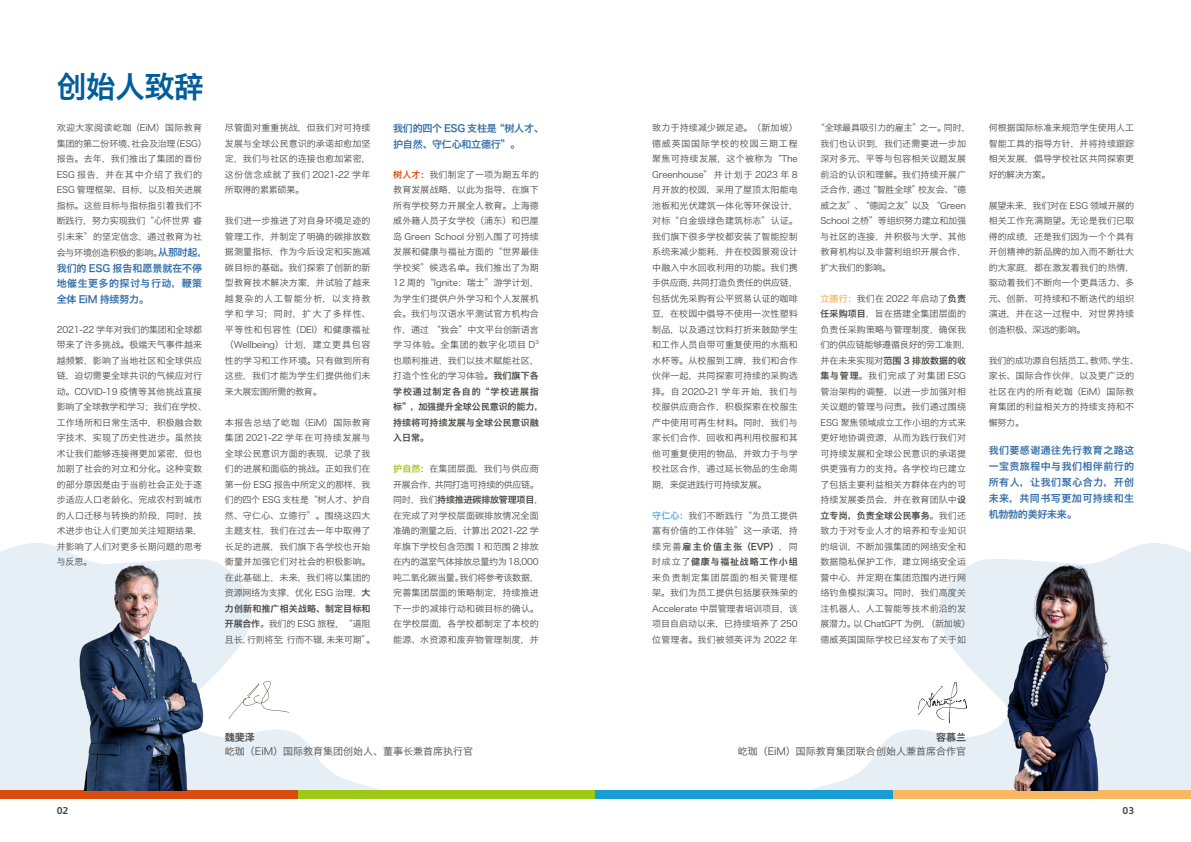
<style>
.page{position:relative;width:1191px;height:842px;background:#fff}
.page>*{position:absolute;margin:0;border:0;box-sizing:border-box;transform-origin:0 0}
.t1{font:30px "Hiragino Sans GB W6";letter-spacing:-.025em;color:#005d9c}
.t2{font:10px/16px "Hiragino Sans GB W6";letter-spacing:.04em;color:#356fa8;text-align:justify}
.t3{font:10px "Hiragino Sans GB W3";color:#4c4948}
.t4{font:10px/15.5px "Hiragino Sans GB W6";letter-spacing:-.025em;color:#356fa8}
.t5{font:10px "Hiragino Sans GB W6";color:#4c4948}
.t6{font:10px "Alibaba Pu Hui Ti 2 85 Bold";color:#4c4948}
.t7{font:9px/15.5px "Hiragino Sans GB W3";letter-spacing:.015em;color:#4c4948;text-align:justify}
.t8{font:9px/15.5px "Hiragino Sans GB W6";letter-spacing:.015em;color:#4c4948}
.t9{font:9px/15.5px "Hiragino Sans GB W3";letter-spacing:-.025em;color:#4c4948}
.t10{font:9px/15.5px "Hiragino Sans GB W3";letter-spacing:-.04em;color:#4c4948}
.t11{font:9px/15.5px "Hiragino Sans GB W6";letter-spacing:.085em;color:#4c4948}
.t12{font:9px "Hiragino Sans GB W6";letter-spacing:-.02em;color:#4c4948}
.t13{font:5.2px "Hiragino Sans GB W3";color:#4c4948}
.s1{font-family:"Hiragino Sans GB W6";font-size:10px;color:#356fa8}
.s2{font-family:"Hiragino Sans GB W6"}
.s3{font-family:"Hiragino Sans GB W6";color:#dc4c11}
.s4{font-family:"Hiragino Sans GB W6";color:#9dc814}
.s5{font-family:"Hiragino Sans GB W3"}
.s6{font-family:"Hiragino Sans GB W6";color:#59abda}
.s7{font-family:"Hiragino Sans GB W6";color:#f8b862}
</style>
<div class="page">
<svg style="left:0;top:543px;width:379px;height:247px"></svg>
<svg style="left:812px;top:543px;width:379px;height:247px"></svg>
<div style="left:0;top:790px;width:298px;height:8px;background:#dc4c11"></div>
<div style="left:298px;top:790px;width:297px;height:8px;background:#9dc814"></div>
<div style="left:595px;top:790px;width:298px;height:8px;background:#199ed4"></div>
<div style="left:893px;top:790px;width:298px;height:8px;background:#f8b862"></div>
<img style="left:58px;top:557px;width:156px;height:234px">
<img style="left:978px;top:557px;width:156px;height:234px">
<img style="left:225px;top:674px;width:69px;height:49px">
<img style="left:918px;top:682px;width:48px;height:41px">
<h1 class="t1" style="left:57px;top:67px;width:148px">创始人致辞</h1>
<p class="t7" style="left:57px;top:120px;width:152px;text-align:left">欢迎大家阅读屹珈（EiM）国际教育集团的第二份环境、社会及治理（ESG）报告。去年，我们推出了集团的首份<br>ESG 报告，并在其中介绍了我们的<br>ESG 管理框架、目标，以及相关进展指标。这些目标与指标指引着我们不断践行，努力实现我们“心怀世界 睿引未来”的坚定信念，通过教育为社会与环境创造积极的影响。<span class="s1">从那时起，</span></p>
<p class="t2" style="left:57px;top:260px;width:147px;line-height:15.5px">我们的 ESG 报告和愿景就在不停地催生更多的探讨与行动，鞭策全体 EiM 持续努力。</p>
<p class="t7" style="left:57px;top:321px;width:152px;text-align:left">2021-22 学年对我们的集团和全球都带来了许多挑战。极端天气事件越来越频繁，影响了当地社区和全球供应链，迫切需要全球共识的气候应对行动。COVID-19 疫情等其他挑战直接影响了全球教学和学习；我们在学校、工作场所和日常生活中，积极融合数字技术，实现了历史性进步。虽然技术让我们能够连接得更加紧密，但也加剧了社会的对立和分化。这种变数的部分原因是由于当前社会正处于逐步适应人口老龄化、完成农村到城市的人口迁移与转换的阶段，同时，技术进步也让人们更加关注短期结果，并影响了人们对更多长期问题的思考与反思。</p>
<p class="t7" style="left:225px;top:120px;width:147px">尽管面对重重挑战，但我们对可持续发展与全球公民意识的承诺却愈加坚定，我们与社区的连接也愈加紧密，这份信念成就了我们 2021-22 学年所取得的累累硕果。</p>
<p class="t7" style="left:225px;top:213px;width:147px">我们进一步推进了对自身环境足迹的管理工作，并制定了明确的碳排放数据测量指标，作为今后设定和实施减碳目标的基础。我们探索了创新的新型教育技术解决方案，并试验了越来越复杂的人工智能分析，以支持教学和学习；同时，扩大了多样性、平等性和包容性（DEI）和健康福祉（Wellbeing）计划，建立更具包容性的学习和工作环境。只有做到所有这些，我们才能为学生们提供他们未来大展宏图所需的教育。</p>
<p class="t7" style="left:225px;top:414px;width:147px">本报告总结了屹珈（EiM）国际教育集团 2021-22 学年在可持续发展与全球公民意识方面的表现，记录了我们的进展和面临的挑战。正如我们在第一份 ESG 报告中所定义的那样，我们的四个 ESG 支柱是“树人才、护自然、守仁心、立德行”。围绕这四大主题支柱，我们在过去一年中取得了长足的进展，我们旗下各学校也开始衡量并加强它们对社会的积极影响。在此基础上，未来，我们将以集团的资源网络为支撑，优化 ESG 治理，<span class="s2">大</span></p>
<p class="t8" style="left:225px;top:600px;width:147px">力创新和推广相关战略、制定目标和</p>
<p class="t9" style="left:225px;top:616px;width:152px"><span class="s2">开展合作</span>。我们的 ESG 旅程，“道阻且长，行则将至；行而不辍，未来可期”。</p>
<p class="t4" style="left:393px;top:120px;width:152px">我们的四个 ESG 支柱是“树人才、护自然、守仁心和立德行”。</p>
<p class="t7" style="left:393px;top:166px;width:147px"><span class="s3">树人才：</span>我们制定了一项为期五年的教育发展战略，以此为指导，在旗下所有学校努力开展全人教育。上海德威外籍人员子女学校（浦东）和巴厘岛 Green School 分别入围了可持续发展和健康与福祉方面的“世界最佳学校奖”候选名单。我们推出了为期12 周的“Ignite：瑞士”游学计划，为学生们提供户外学习和个人发展机会。我们与汉语水平测试官方机构合作，通过 “我会”中文平台创新语言学习体验。全集团的数字化项目 D</p>
<p class="t13" style="left:535px;top:339px;width:5px">3</p>
<p class="t7" style="left:393px;top:352px;width:147px">也顺利推进，我们以技术赋能社区，打造个性化的学习体验。<span class="s2">我们旗下各</span></p>
<p class="t8" style="left:393px;top:383px;width:152px">学校通过制定各自的“学校进展指标”，加强提升全球公民意识的能力，持续将可持续发展与全球公民意识融入日常。</p>
<p class="t10" style="left:393px;top:461px;width:147px"><span class="s4">护自然：</span>在集团层面，我们与供应商开展合作，共同打造可持续的供应链。</p>
<p class="t12" style="left:393px;top:494px;width:152px"><span class="s5">同时，我们</span>持续推进碳排放管理项目<span class="s5">，</span></p>
<p class="t7" style="left:393px;top:507px;width:147px">在完成了对学校层面碳排放情况全面准确的测量之后，计算出 2021-22 学年旗下学校包含范围 1 和范围 2 排放在内的温室气体排放总量约为 18,000吨二氧化碳当量。我们将参考该数据，完善集团层面的策略制定，持续推进下一步的减排行动和碳目标的确认。在学校层面，各学校都制定了本校的能源、水资源和废弃物管理制度，并</p>
<p class="t5" style="left:225px;top:730px;width:31px">魏斐泽</p>
<p class="t3" style="left:225px;top:745px;width:250px">屹珈（EiM）国际教育集团创始人、董事长兼首席执行官</p>
<p class="t7" style="left:652px;top:120px;width:147px">致力于持续减少碳足迹。（新加坡）德威英国国际学校的校园三期工程聚焦可持续发展，这个被称为“The Greenhouse”并计划于 2023 年 8月开放的校园，采用了屋顶太阳能电池板和光伏建筑一体化等环保设计，对标“白金级绿色建筑标志”认证。我们旗下很多学校都安装了智能控制系统来减少能耗，并在校园景观设计中融入中水回收利用的功能。我们携手供应商，共同打造负责任的供应链，包括优先采购有公平贸易认证的咖啡豆，在校园中倡导不使用一次性塑料制品，以及通过饮料打折来鼓励学生和工作人员自带可重复使用的水瓶和水杯等。从校服到工牌，我们和合作伙伴一起，共同探索可持续的采购选择。自 2020-21 学年开始，我们与校服供应商合作，积极探索在校服生产中使用可再生材料。同时，我们与家长们合作，回收和再利用校服和其他可重复使用的物品，并致力于与学校社区合作，通过延长物品的生命周期，来促进践行可持续发展。</p>
<p class="t7" style="left:652px;top:507px;width:147px"><span class="s6">守仁心：</span>我们不断践行“为员工提供富有价值的工作体验”这一承诺，持</p>
<p class="t11" style="left:652px;top:538px;width:147px"><span class="s5">续完善</span>雇主价值主张（EVP）<span class="s5">，同时成立了</span>健康与福祉战略工作小组</p>
<p class="t7" style="left:652px;top:569px;width:147px">来负责制定集团层面的相关管理框架。我们为员工提供包括屡获殊荣的Accelerate 中层管理者培训项目，该项目自启动以来，已持续培养了 250位管理者。我们被领英评为 2022 年</p>
<p class="t7" style="left:820px;top:120px;width:152px;text-align:left;text-indent:-4px">“全球最具吸引力的雇主”之一。同时，我们也认识到，我们还需要进一步加深对多元、平等与包容相关议题发展前沿的认识和理解。我们持续开展广泛合作，通过“智胜全球”校友会、“德威之友”、“德闳之友”以及 “Green<br>School 之桥”等组织努力建立和加强与社区的连接，并积极与大学、其他教育机构以及非营利组织开展合作，扩大我们的影响。</p>
<p class="t7" style="left:820px;top:290px;width:152px;text-align:left"><span class="s7">立德行：</span>我们在 2022 年启动了<span class="s2">负责任采购项目</span>，旨在搭建全集团层面的负责任采购策略与管理制度，确保我们的供应链能够遵循良好的劳工准则，</p>
<p class="t8" style="left:820px;top:352px;width:147px"><span class="s5">并在未来实现对</span>范围 3 排放数据的收</p>
<p class="t7" style="left:820px;top:368px;width:147px"><span class="s2">集与管理</span>。我们完成了对集团 ESG管治架构的调整，以进一步加强对相关议题的管理与问责。我们通过围绕ESG 聚焦领域成立工作小组的方式来更好地协调资源，从而为践行我们对可持续发展和全球公民意识的承诺提供更强有力的支持。各学校均已建立了包括主要利益相关方群体在内的可持续发展委员会，并在教育团队中<span class="s2">设</span></p>
<p class="t8" style="left:820px;top:507px;width:147px">立专岗，负责全球公民事务<span class="s5">。我们还</span></p>
<p class="t7" style="left:820px;top:523px;width:152px;text-align:left">致力于对专业人才的培养和专业知识的培训，不断加强集团的网络安全和数据隐私保护工作，建立网络安全运营中心，并定期在集团范围内进行网络钓鱼模拟演习。同时，我们高度关注机器人、人工智能等技术前沿的发展潜力。以 ChatGPT 为例，（新加坡）德威英国国际学校已经发布了关于如</p>
<p class="t7" style="left:988px;top:120px;width:147px">何根据国际标准来规范学生使用人工智能工具的指导方针，并将持续跟踪相关发展，倡导学校社区共同探索更好的解决方案。</p>
<p class="t7" style="left:988px;top:197px;width:147px">展望未来，我们对在 ESG 领域开展的相关工作充满期望。无论是我们已取得的成绩，还是我们因为一个个具有开创精神的新品牌的加入而不断壮大的大家庭，都在激发着我们的热情，驱动着我们不断向一个更具活力、多元、创新、可持续和不断迭代的组织演进，并在这一过程中，对世界持续创造积极、深远的影响。</p>
<p class="t7" style="left:988px;top:352px;width:152px;text-align:left">我们的成功源自包括员工、教师、学生、家长、国际合作伙伴，以及更广泛的社区在内的所有屹珈（EiM）国际教育集团的利益相关方的持续支持和不懈努力。</p>
<p class="t2" style="left:988px;top:442px;width:147px">我们要感谢通往先行教育之路这一宝贵旅程中与我们相伴前行的所有人，让我们聚心合力，开创未来，共同书写更加可持续和生机勃勃的美好未来。</p>
<p class="t5" style="left:936px;top:730px;width:31px">容慕兰</p>
<p class="t3" style="left:737px;top:745px;width:230px">屹珈（EiM）国际教育集团联合创始人兼首席合作官</p>
<p class="t6" style="left:57px;top:802px;width:13px">02</p>
<p class="t6" style="left:1122px;top:802px;width:13px">03</p>
</div>
